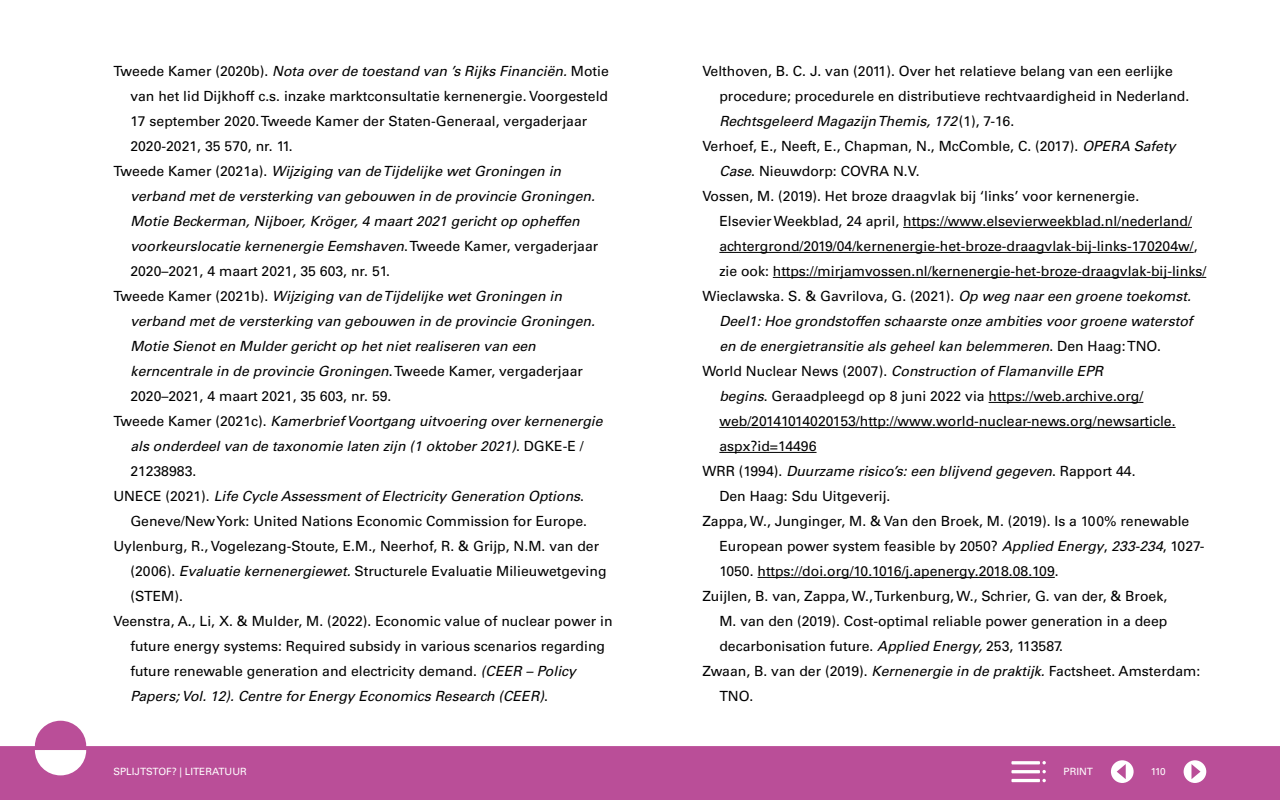
<style>
.page{position:relative;width:1280px;height:800px;background:#fff}
.page>*{position:absolute;margin:0;border:0;box-sizing:border-box;transform-origin:0 0}
.Footnote_text{font:14px/25px "Univers LT Std";color:#000}
.t1{font:italic 14px/25px "Univers LT Std";color:#000}
.Annotation_text{font:14px/25px "Univers LT Std";color:#000;text-align:justify}
.t2{font:10px "Univers LT Std";color:#fff}
.s1{font-style:italic}
.s2{font-style:normal}
</style>
<div class="page">
<hr style="left:903px;top:227px;width:289px;height:1px;background:#000">
<hr style="left:719px;top:252px;width:475px;height:1px;background:#000">
<hr style="left:773px;top:277px;width:433px;height:1px;background:#000">
<hr style="left:989px;top:402px;width:154px;height:1px;background:#000">
<hr style="left:719px;top:427px;width:457px;height:1px;background:#000">
<hr style="left:719px;top:452px;width:98px;height:1px;background:#000">
<hr style="left:758px;top:577px;width:297px;height:1px;background:#000">
<svg style="left:0;top:721px;width:1280px;height:79px;fill:#ba4e98"></svg>
<div style="left:1111px;top:760px;width:23px;height:23px;background:#fff;border-radius:50%"></div>
<svg style="left:1117px;top:764px;width:9px;height:15px"></svg>
<div style="left:1184px;top:760px;width:22px;height:23px;background:#fff;border-radius:50%"></div>
<svg style="left:1191px;top:764px;width:10px;height:15px"></svg>
<svg style="left:1042px;top:779px;width:4px;height:3px"></svg>
<hr style="left:1011px;top:779px;width:29px;height:3px;background:#fff">
<hr style="left:1011px;top:770px;width:29px;height:3px;background:#fff">
<svg style="left:1042px;top:770px;width:4px;height:3px"></svg>
<hr style="left:1011px;top:761px;width:29px;height:3px;background:#fff">
<svg style="left:1042px;top:761px;width:4px;height:3px"></svg>
<p class="Footnote_text" style="left:130px;top:59px;width:480px;text-indent:-17px">Tweede Kamer (2020b). <span class="s1">Nota over de toestand van ’s Rijks Financiën.</span> Motie van het lid Dijkhoff c.s. inzake marktconsultatie kernenergie. Voorgesteld 17 september 2020. Tweede Kamer der Staten-Generaal, vergaderjaar 2020-2021, 35 570, nr. 11.</p>
<p class="t1" style="left:130px;top:159px;width:469px;text-indent:-17px"><span class="s2">Tweede Kamer (2021a).</span> Wijziging van de Tijdelijke wet Groningen in verband met de versterking van gebouwen in de provincie Groningen.<br>Motie Beckerman, Nijboer, Kröger, 4 maart 2021 gericht op opheffen voorkeurslocatie kernenergie Eemshaven<span class="s2">. Tweede Kamer, vergaderjaar 2020–2021, 4 maart 2021, 35 603, nr. 51.</span></p>
<p class="t1" style="left:130px;top:284px;width:466px;text-indent:-17px"><span class="s2">Tweede Kamer (2021b).</span> Wijziging van de Tijdelijke wet Groningen in verband met de versterking van gebouwen in de provincie Groningen.<br>Motie Sienot en Mulder gericht op het niet realiseren van een kerncentrale in de provincie Groningen<span class="s2">. Tweede Kamer, vergaderjaar 2020–2021, 4 maart 2021, 35 603, nr. 59.</span></p>
<p class="t1" style="left:130px;top:409px;width:474px;text-indent:-17px"><span class="s2">Tweede Kamer (2021c).</span> Kamerbrief Voortgang uitvoering over kernenergie als onderdeel van de taxonomie laten zijn (1 oktober 2021)<span class="s2">. DGKE-E /<br>21238983.</span></p>
<p class="Footnote_text" style="left:113px;top:484px;width:475px;text-align:right">UNECE (2021). <span class="s1">Life Cycle Assessment of Electricity Generation Options</span>.<br>Geneve/New York: United Nations Economic Commission for Europe.</p>
<p class="Footnote_text" style="left:130px;top:534px;width:478px;text-indent:-17px">Uylenburg, R., Vogelezang-Stoute, E.M., Neerhof, R. &amp; Grijp, N.M. van der (2006). <span class="s1">Evaluatie kernenergiewet.</span> Structurele Evaluatie Milieuwetgeving (STEM).</p>
<p class="Footnote_text" style="left:130px;top:609px;width:484px;text-indent:-17px">Veenstra, A., Li, X. &amp; Mulder, M. (2022). Economic value of nuclear power in future energy systems: Required subsidy in various scenarios regarding future renewable generation and electricity demand. <span class="s1">(CEER – Policy Papers; Vol. 12). Centre for Energy Economics Research (CEER)</span>.</p>
<p class="Footnote_text" style="left:719px;top:59px;width:471px;text-indent:-17px">Velthoven, B. C. J. van (2011). Over het relatieve belang van een eerlijke procedure; procedurele en distributieve rechtvaardigheid in Nederland.<br><span class="s1">Rechtsgeleerd Magazijn Themis, 172</span>(1), 7-16.</p>
<p class="Footnote_text" style="left:719px;top:134px;width:458px;text-indent:-17px">Verhoef, E., Neeft, E., Chapman, N., McComble, C. (2017). <span class="s1">OPERA Safety<br>Case</span>. Nieuwdorp: COVRA N.V.</p>
<p class="Footnote_text" style="left:719px;top:184px;width:488px;text-indent:-17px">Vossen, M. (2019). Het broze draagvlak bij ‘links’ voor kernenergie.<br>Elsevier Weekblad, 24 april, https://www.elsevierweekblad.nl/nederland/ achtergrond/2019/04/kernenergie-het-broze-draagvlak-bij-links-170204w/, zie ook: https://mirjamvossen.nl/kernenergie-het-broze-draagvlak-bij-links/</p>
<p class="t1" style="left:719px;top:284px;width:475px;text-align:justify;text-indent:-17px"><span class="s2">Wieclawska. S. &amp; Gavrilova, G. (2021).</span> Op weg naar een groene toekomst.<br>Deel1: Hoe grondstoffen schaarste onze ambities voor groene waterstof en de energietransitie als geheel kan belemmeren<span class="s2">. Den Haag: TNO.</span></p>
<p class="Footnote_text" style="left:719px;top:359px;width:458px;text-indent:-17px">World Nuclear News (2007). <span class="s1">Construction of Flamanville EPR<br>begins</span>. Geraadpleegd op 8 juni 2022 via https://web.archive.org/ web/20141014020153/http://www.world-nuclear-news.org/newsarticle. aspx?id=14496</p>
<p class="Footnote_text" style="left:719px;top:459px;width:418px;text-indent:-17px">WRR (1994). <span class="s1">Duurzame risico’s: een blijvend gegeven</span>. Rapport 44.<br>Den Haag: Sdu Uitgeverij.</p>
<p class="Footnote_text" style="left:719px;top:509px;width:487px;text-indent:-17px">Zappa, W., Junginger, M. &amp; Van den Broek, M. (2019). Is a 100% renewable<br>European power system feasible by 2050? <span class="s1">Applied Energy</span>, <span class="s1">233-234</span>, 1027-<br>1050. https://doi.org/10.1016/j.apenergy.2018.08.109.</p>
<p class="Annotation_text" style="left:719px;top:584px;width:450px;text-indent:-17px">Zuijlen, B. van, Zappa, W., Turkenburg, W., Schrier, G. van der, &amp; Broek, M. van den (2019). Cost-optimal reliable power generation in a deep decarbonisation future. <span class="s1">Applied Energy,</span> 253, 113587.</p>
<p class="Annotation_text" style="left:719px;top:659px;width:482px;text-indent:-17px">Zwaan, B. van der (2019). <span class="s1">Kernenergie in de praktijk.</span> Factsheet. Amsterdam:<br>TNO.</p>
<p class="t2" style="left:113px;top:766px;width:135px">SPLIJTSTOF? | LITERATUUR</p>
<p class="t2" style="left:1064px;top:765px;width:31px">PRINT</p>
<p class="t2" style="left:1151px;top:766px;width:16px">110</p>
</div>
